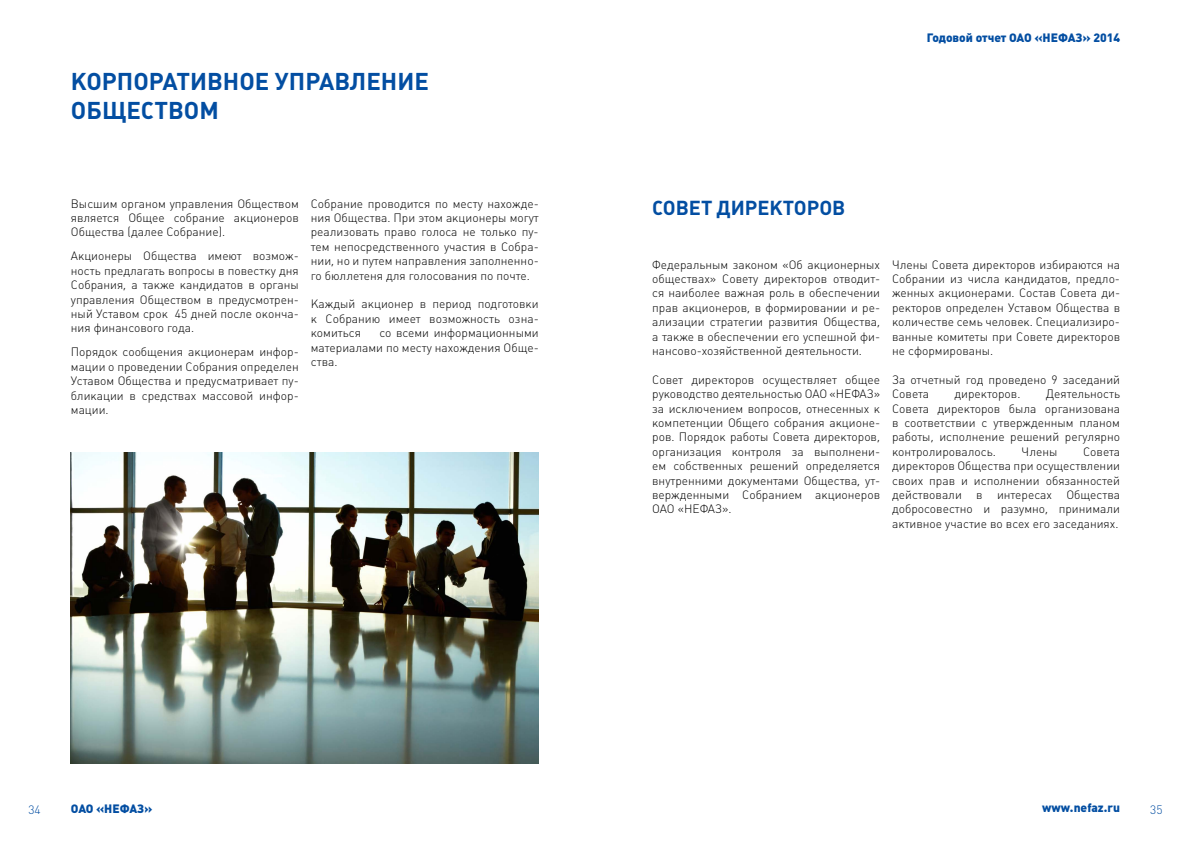
<style>
.page{position:relative;width:1191px;height:842px;background:#fff}
.page>*{position:absolute;margin:0;border:0;box-sizing:border-box;transform-origin:0 0}
.t1{font:700 24px "Plumb";color:#034ea2}
.t2{font:700 20px "Plumb";color:#034ea2}
.t3{font:300 12px/14.4px "Plumb";color:#000;text-align:justify}
.t4{font:900 12px "Plumb";color:#034ea2}
.t5{font:300 12px "Plumb";color:#034ea2}
</style>
<div class="page">
<img style="left:71px;top:452px;width:468px;height:312px">
<h1 class="t1" style="left:71px;top:68px;width:32px">Корпоративное</h1>
<h1 class="t1" style="left:275px;top:68px;width:31px">управление</h1>
<h1 class="t1" style="left:71px;top:97px;width:33px">Обществом</h1>
<p class="t3" style="left:71px;top:196px;width:229px">Высшим органом управления Обществом является Общее собрание акционеров Общества (далее Собрание).</p>
<p class="t3" style="left:71px;top:249px;width:229px">Акционеры Общества имеют возмож&shy;ность предлагать вопросы в повестку дня Собрания, а также кандидатов в органы управления Обществом в предусмотрен&shy;ный Уставом срок 45 дней после оконча&shy;ния финансового года.</p>
<p class="t3" style="left:71px;top:345px;width:229px">Порядок сообщения акционерам инфор&shy;мации о проведении Собрания определен Уставом Общества и предусматривает пу&shy;бликации в средствах массовой инфор&shy;мации.</p>
<p class="t3" style="left:311px;top:196px;width:229px">Собрание проводится по месту нахожде&shy;ния Общества. При этом акционеры могут реализовать право голоса не только пу&shy;тем непосредственного участия в Собра&shy;нии, но и путем направления заполненно&shy;го бюллетеня для голосования по почте.</p>
<p class="t3" style="left:311px;top:297px;width:229px">Каждый акционер в период подготовки к Собранию имеет возможность озна&shy;комиться</p>
<p class="t3" style="left:311px;top:326px;width:229px;text-indent:69px">со всеми информационными материалами по месту нахождения Обще&shy;ства.</p>
<p class="t4" style="left:926px;top:31px;width:195px">Годовой отчет ОАО «НЕФАЗ» 2014</p>
<h2 class="t2" style="left:652px;top:196px;width:24px">Совет</h2>
<h2 class="t2" style="left:716px;top:196px;width:14px">директоров</h2>
<p class="t3" style="left:652px;top:257px;width:229px">Федеральным законом «Об акционерных обществах» Совету директоров отводит&shy;ся наиболее важная роль в обеспечении прав акционеров, в формировании и ре&shy;ализации стратегии развития Общества, а также в обеспечении его успешной фи&shy;нансово-хозяйственной деятельности.</p>
<p class="t3" style="left:652px;top:372px;width:229px">Совет директоров осуществляет общее руководство деятельностью ОАО «НЕФАЗ» за исключением вопросов, отнесенных к компетенции Общего собрания акционе&shy;ров. Порядок работы Совета директоров, организация контроля за выполнени&shy;ем собственных решений определяется внутренними документами Общества, ут&shy;вержденными Собранием акционеров ОАО «НЕФАЗ».</p>
<p class="t3" style="left:892px;top:257px;width:229px">Члены Совета директоров избираются на Собрании из числа кандидатов, предло&shy;женных акционерами. Состав Совета ди&shy;ректоров определен Уставом Общества в количестве семь человек. Специализиро&shy;ванные комитеты при Совете директоров не сформированы.</p>
<p class="t3" style="left:892px;top:372px;width:229px">За отчетный год проведено 9 заседаний<br>Совета</p>
<p class="t3" style="left:892px;top:387px;width:229px;text-indent:154px">Деятельность Совета директоров была организована в соответствии с утвержденным планом работы, исполнение решений регулярно контролировалось.</p>
<p class="t3" style="left:954px;top:387px;width:67px">директоров.</p>
<p class="t3" style="left:892px;top:444px;width:229px;text-indent:191px">Совета директоров Общества при осуществлении своих прав и исполнении обязанностей действовали в интересах Общества добросовестно и разумно, принимали активное участие во всех его заседаниях.</p>
<p class="t3" style="left:1021px;top:444px;width:37px">Члены</p>
<p class="t4" style="left:71px;top:802px;width:83px">ОАО «НЕФАЗ»</p>
<p class="t4" style="left:1042px;top:801px;width:79px">www.nefaz.ru</p>
<p class="t5" style="left:28px;top:802px;width:14px">34</p>
<p class="t5" style="left:1150px;top:802px;width:14px">35</p>
</div>
